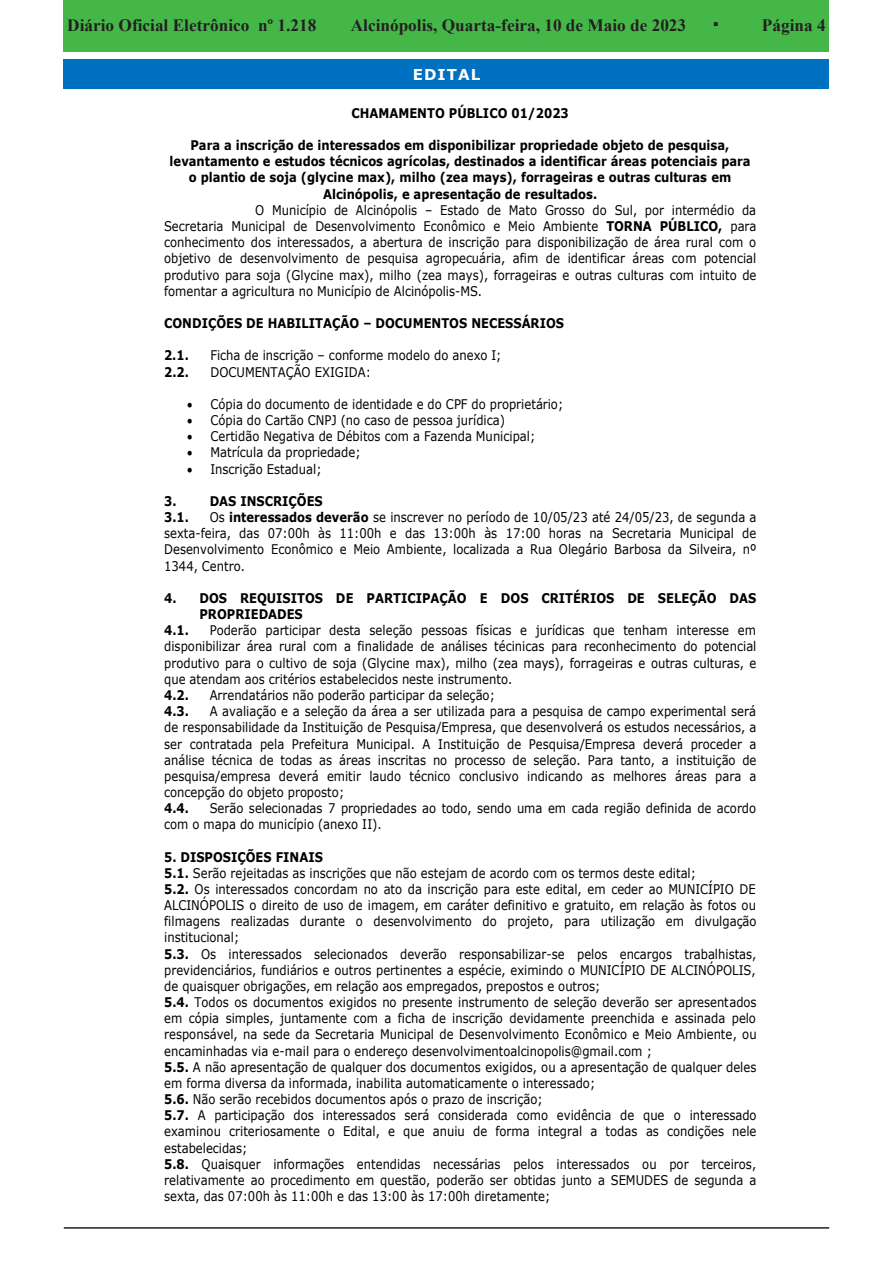
<style>
.page{position:relative;width:893px;height:1263px;background:#fff}
.page>*{position:absolute;margin:0;border:0;box-sizing:border-box;transform-origin:0 0}
.t1{font:700 17.25px "Times New Roman";color:#231f20}
.t2{font:700 15px "Verdana";letter-spacing:.07em;color:#fff}
.t3{font:13.35px/16.2px "Verdana";color:#000;scale:.87 1}
.t4{font:700 13.35px "Verdana";color:#000;scale:.87 1}
.t5{font:700 13.35px "Verdana";color:#000009;scale:.87 1}
.s1{font-family:"Verdana";font-size:21px}
.s2{font-weight:700}
.s3{color:#000009}
.s4{font-weight:700;color:#000009}
</style>
<div class="page">
<div style="left:64px;top:0;width:765px;height:51px;background:#45b749"></div>
<hr style="left:64px;top:1227px;width:765px;height:2px;background:#231f20">
<div style="left:64px;top:60px;width:765px;height:29px;background:#0070c0"></div>
<p class="t1" style="left:67px;top:13px;width:251px">Diário Oficial Eletrônico nº 1.218</p>
<p class="t1" style="left:351px;top:13px;width:370px">Alcinópolis, Quarta-feira, 10 de Maio de 2023 <span class="s1">·</span></p>
<p class="t1" style="left:762px;top:13px;width:65px">Página 4</p>
<p class="t2" style="left:413px;top:64px;width:69px">EDITAL</p>
<p class="t4" style="left:352px;top:104px;width:251px">CHAMAMENTO PÚBLICO 01/2023</p>
<p class="t4" style="left:190px;top:136px;width:621px">Para a inscrição de interessados em disponibilizar propriedade objeto de pesquisa,</p>
<p class="t4" style="left:170px;top:152px;width:669px">levantamento e estudos técnicos agrícolas, destinados a identificar áreas potenciais para</p>
<p class="t4" style="left:189px;top:168px;width:625px">o plantio de soja (glycine max), milho (zea mays), forrageiras e outras culturas em</p>
<p class="t4" style="left:323px;top:184px;width:317px">Alcinópolis, e apresentação de resultados.</p>
<p class="t3" style="left:255px;top:202px;width:577px">O Município de Alcinópolis – Estado de Mato Grosso do Sul, por intermédio da</p>
<p class="t3" style="left:164px;top:218px;width:682px">Secretaria Municipal de Desenvolvimento Econômico e Meio Ambiente <span class="s2">TORNA PÚBLICO,</span> para</p>
<p class="t3" style="left:164px;top:234px;width:682px">conhecimento dos interessados, a abertura de inscrição para disponibilização de área rural com o</p>
<p class="t3" style="left:164px;top:250px;width:682px">objetivo de desenvolvimento de pesquisa agropecuária, afim de identificar áreas com potencial</p>
<p class="t3" style="left:164px;top:266px;width:682px">produtivo para soja (Glycine max), milho (zea mays), forrageiras e outras culturas com intuito de</p>
<p class="t3" style="left:164px;top:283px;width:367px">fomentar a agricultura no Município de Alcinópolis-MS.</p>
<p class="t4" style="left:164px;top:314px;width:461px">CONDIÇÕES DE HABILITAÇÃO – DOCUMENTOS NECESSÁRIOS</p>
<p class="t5" style="left:164px;top:346px;width:30px">2.1.</p>
<p class="t3" style="left:210px;top:347px;width:336px">Ficha de inscrição – conforme modelo do anexo I;</p>
<p class="t5" style="left:164px;top:362px;width:30px">2.2.</p>
<p class="t3" style="left:210px;top:363px;width:186px">DOCUMENTAÇÃO EXIGIDA:</p>
<p class="t3" style="left:187px;top:396px;width:434px">• Cópia do documento de identidade e do CPF do proprietário;</p>
<p class="t3" style="left:187px;top:412px;width:367px">• Cópia do Cartão CNPJ (no caso de pessoa jurídica)</p>
<p class="t3" style="left:187px;top:428px;width:402px">• Certidão Negativa de Débitos com a Fazenda Municipal;</p>
<p class="t3" style="left:187px;top:444px;width:201px">• Matrícula da propriedade;</p>
<p class="t3" style="left:187px;top:460px;width:156px">• Inscrição Estadual;</p>
<p class="t5" style="left:164px;top:491px;width:16px">3.</p>
<p class="t4" style="left:210px;top:491px;width:131px">DAS INSCRIÇÕES</p>
<p class="t5" style="left:164px;top:508px;width:30px">3.1.</p>
<p class="t3" style="left:164px;top:509px;width:682px;text-align:justify;text-indent:46px">Os <span class="s2">interessados deverão</span> se inscrever no período de 10/05/23 até 24/05/23, de segunda a sexta-feira, das 07:00h às 11:00h e das 13:00h às 17:00 horas na Secretaria Municipal de Desenvolvimento Econômico e Meio Ambiente, localizada a Rua Olegário Barbosa da Silveira, nº 1344, Centro.</p>
<p class="t4" style="left:164px;top:588px;width:682px"><span class="s3">4.</span> DOS REQUISITOS DE PARTICIPAÇÃO E DOS CRITÉRIOS DE SELEÇÃO DAS</p>
<p class="t4" style="left:199px;top:605px;width:120px">PROPRIEDADES</p>
<p class="t5" style="left:164px;top:621px;width:30px">4.1.</p>
<p class="t3" style="left:164px;top:622px;width:682px;text-indent:46px">Poderão participar desta seleção pessoas físicas e jurídicas que tenham interesse em disponibilizar área rural com a finalidade de análises técinicas para reconhecimento do potencial produtivo para o cultivo de soja (Glycine max), milho (zea mays), forrageiras e outras culturas, e que atendam aos critérios estabelecidos neste instrumento.<br><span class="s4">4.2.</span></p>
<p class="t3" style="left:210px;top:687px;width:330px">Arrendatários não poderão participar da seleção;</p>
<p class="t3" style="left:164px;top:703px;width:682px;text-indent:46px">A avaliação e a seleção da área a ser utilizada para a pesquisa de campo experimental será de responsabilidade da Instituição de Pesquisa/Empresa, que desenvolverá os estudos necessários, a ser contratada pela Prefeitura Municipal. A Instituição de Pesquisa/Empresa deverá proceder a análise técnica de todas as áreas inscritas no processo de seleção. Para tanto, a instituição de pesquisa/empresa deverá emitir laudo técnico conclusivo indicando as melhores áreas para a concepção do objeto proposto;<br><span class="s4">4.4.</span></p>
<p class="t5" style="left:164px;top:702px;width:30px">4.3.</p>
<p class="t3" style="left:164px;top:800px;width:682px;text-indent:46px">Serão selecionadas 7 propriedades ao todo, sendo uma em cada região definida de acordo com o mapa do município (anexo II).</p>
<p class="t3" style="left:164px;top:848px;width:682px"><span class="s2">5. DISPOSIÇÕES FINAIS<br>5.1.</span> Serão rejeitadas as inscrições que não estejam de acordo com os termos deste edital;<br><span class="s2">5.2.</span> Os interessados concordam no ato da inscrição para este edital, em ceder ao MUNICÍPIO DE ALCINÓPOLIS o direito de uso de imagem, em caráter definitivo e gratuito, em relação às fotos ou filmagens realizadas durante o desenvolvimento do projeto, para utilização em divulgação institucional;<br><span class="s2">5.3.</span> Os interessados selecionados deverão responsabilizar-se pelos encargos trabalhistas, previdenciários, fundiários e outros pertinentes a espécie, eximindo o MUNICÍPIO DE ALCINÓPOLIS, de quaisquer obrigações, em relação aos empregados, prepostos e outros;<br><span class="s2">5.4.</span> Todos os documentos exigidos no presente instrumento de seleção deverão ser apresentados em cópia simples, juntamente com a ficha de inscrição devidamente preenchida e assinada pelo responsável, na sede da Secretaria Municipal de Desenvolvimento Econômico e Meio Ambiente, ou encaminhadas via e-mail para o endereço desenvolvimentoalcinopolis@gmail.com ;<br><span class="s2">5.5.</span> A não apresentação de qualquer dos documentos exigidos, ou a apresentação de qualquer deles em forma diversa da informada, inabilita automaticamente o interessado;<br><span class="s2">5.6.</span> Não serão recebidos documentos após o prazo de inscrição;<br><span class="s2">5.7.</span> A participação dos interessados será considerada como evidência de que o interessado examinou criteriosamente o Edital, e que anuiu de forma integral a todas as condições nele estabelecidas;<br><span class="s2">5.8.</span> Quaisquer informações entendidas necessárias pelos interessados ou por terceiros, relativamente ao procedimento em questão, poderão ser obtidas junto a SEMUDES de segunda a sexta, das 07:00h às 11:00h e das 13:00 às 17:00h diretamente;</p>
</div>
